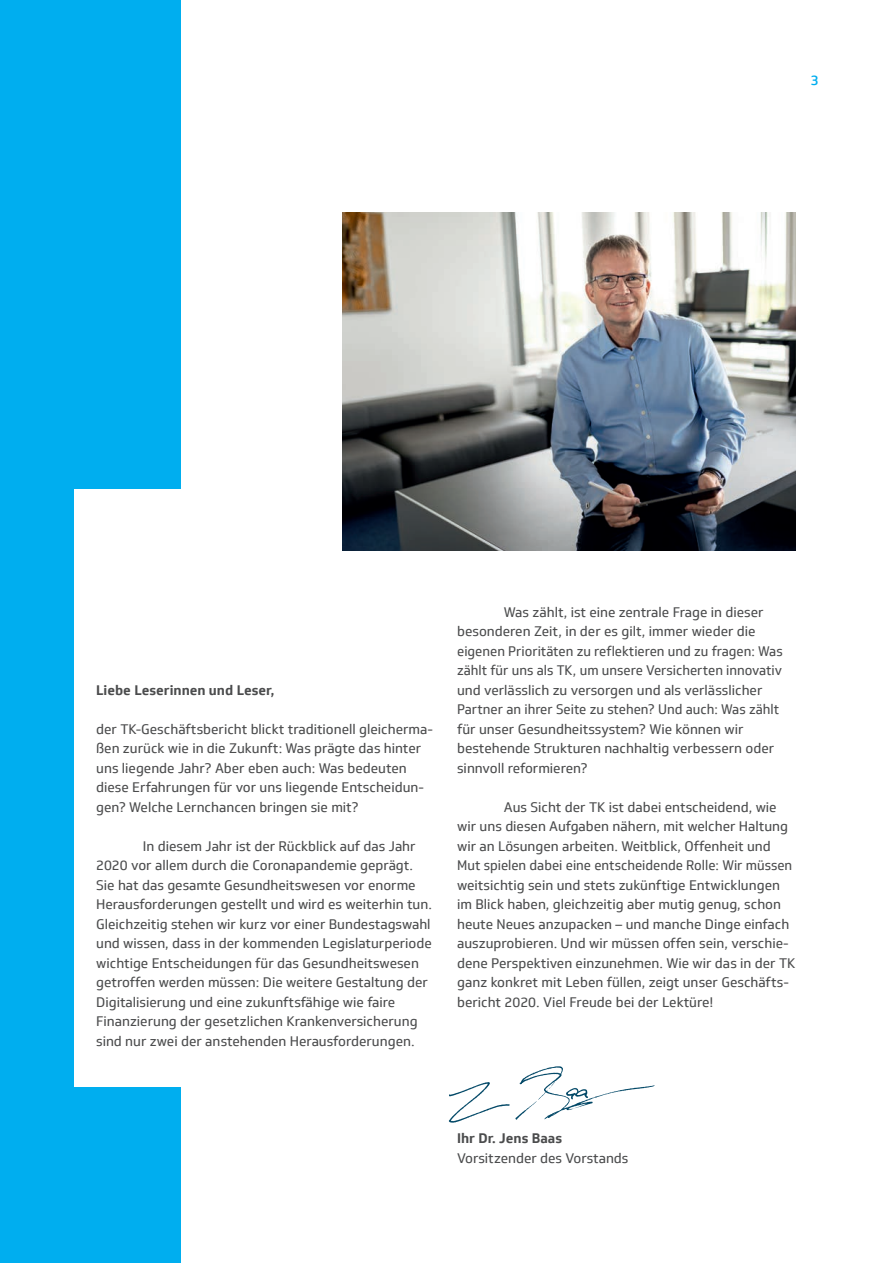
<style>
.page{position:relative;width:893px;height:1263px;background:#fff}
.page>*{position:absolute;margin:0;border:0;box-sizing:border-box;transform-origin:0 0}
.t1{font:13.5px/19.5px "Soleto TK";color:#4b4c4d}
.t2{font:700 13.5px "Soleto TK";color:#4b4c4d}
.t3{font:500 13.5px "Soleto TK Headline";color:#00aeef}
.s1{font-weight:700}
</style>
<div class="page">
<div style="left:0;top:0;width:181px;height:1263px;background:#00aeef"></div>
<div style="left:74px;top:489px;width:819px;height:597px;background:#fff"></div>
<img style="left:342px;top:213px;width:454px;height:338px">
<img style="left:448px;top:1066px;width:207px;height:57px">
<p class="t3" style="left:811px;top:72px;width:9px">3</p>
<p class="t2" style="left:96px;top:681px;width:180px">Liebe Leserinnen und Leser,</p>
<p class="t1" style="left:96px;top:719px;width:338px">der TK-Geschäftsbericht blickt traditionell gleicherma&shy;ßen zurück wie in die Zukunft: Was prägte das hinter uns liegende Jahr? Aber eben auch: Was bedeuten diese Erfahrungen für vor uns liegende Entscheidun&shy;gen? Welche Lernchancen bringen sie mit?</p>
<p class="t1" style="left:96px;top:836px;width:337px;text-indent:47px">In diesem Jahr ist der Rückblick auf das Jahr 2020 vor allem durch die Coronapandemie geprägt.<br>Sie hat das gesamte Gesundheitswesen vor enorme Herausforderungen gestellt und wird es weiterhin tun.<br>Gleichzeitig stehen wir kurz vor einer Bundestagswahl und wissen, dass in der kommenden Legislaturperiode wichtige Entscheidungen für das Gesundheitswesen getroffen werden müssen: Die weitere Gestaltung der Digitalisierung und eine zukunftsfähige wie faire Finanzierung der gesetzlichen Krankenversicherung sind nur zwei der anstehenden Herausforderungen.</p>
<p class="t1" style="left:457px;top:602px;width:327px;text-indent:47px">Was zählt, ist eine zentrale Frage in dieser besonderen Zeit, in der es gilt, immer wieder die eigenen Prioritäten zu reflektieren und zu fragen: Was zählt für uns als TK, um unsere Versicherten innovativ und verlässlich zu versorgen und als verlässlicher Partner an ihrer Seite zu stehen? Und auch: Was zählt für unser Gesundheitssystem? Wie können wir bestehende Strukturen nachhaltig verbessern oder sinnvoll reformieren?</p>
<p class="t1" style="left:457px;top:797px;width:340px;text-indent:47px">Aus Sicht der TK ist dabei entscheidend, wie wir uns diesen Aufgaben nähern, mit welcher Haltung wir an Lösungen arbeiten. Weitblick, Offenheit und Mut spielen dabei eine entscheidende Rolle: Wir müssen weitsichtig sein und stets zukünftige Entwicklungen im Blick haben, gleichzeitig aber mutig genug, schon heute Neues anzupacken – und manche Dinge einfach auszuprobieren. Und wir müssen offen sein, verschie&shy;dene Perspektiven einzunehmen. Wie wir das in der TK ganz konkret mit Leben füllen, zeigt unser Geschäfts&shy;bericht 2020. Viel Freude bei der Lektüre!</p>
<p class="t1" style="left:457px;top:1129px;width:173px"><span class="s1">Ihr Dr. Jens Baas<br></span>Vorsitzender des Vorstands</p>
</div>
